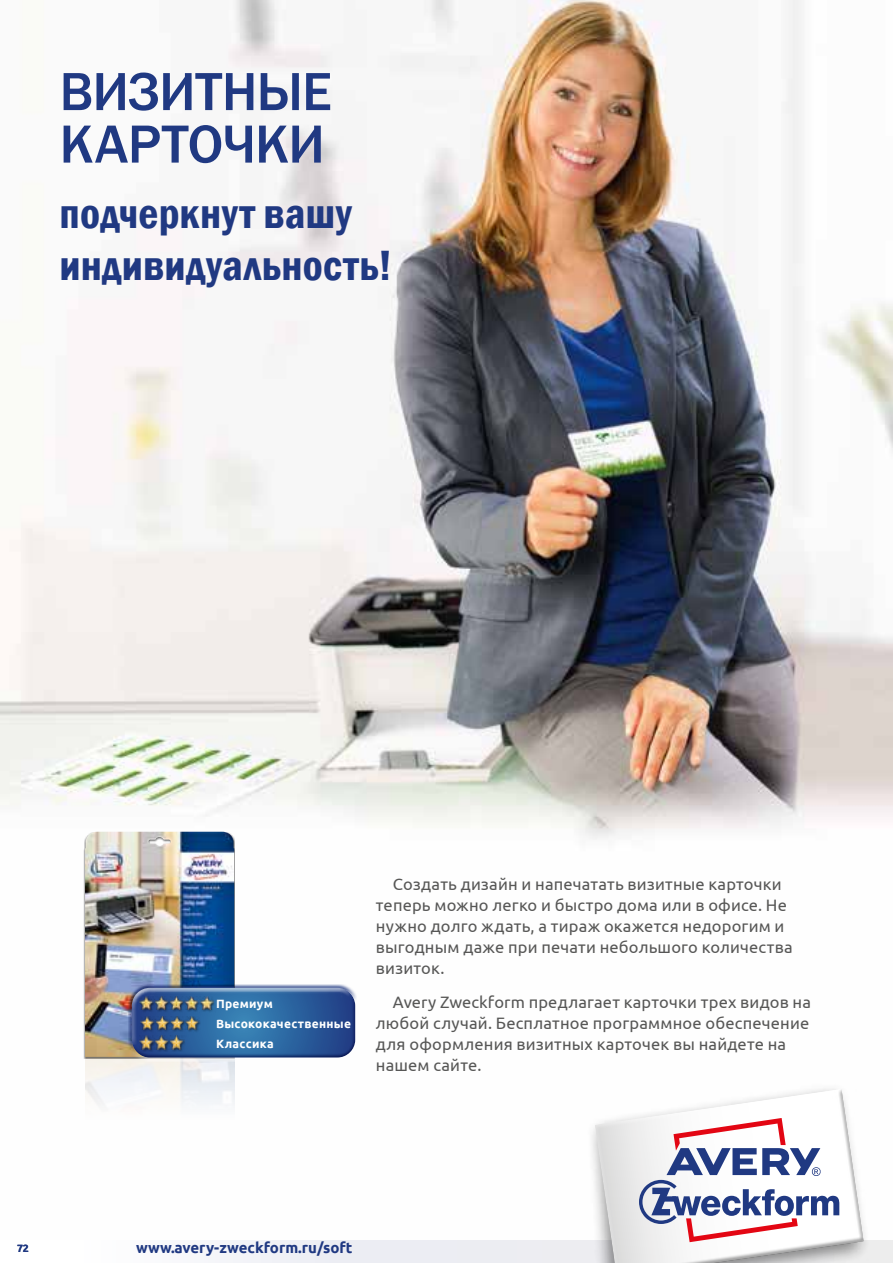
<style>
.page{position:relative;width:893px;height:1263px;background:#fff}
.page>*{position:absolute;margin:0;border:0;box-sizing:border-box;transform-origin:0 0}
.t1{font:500 55.5px/52.5px "Franklin Gothic";letter-spacing:-.015em;color:#203982}
.t2{font:600 condensed 43.5px/52.5px "Franklin Gothic";letter-spacing:.005em;color:#203982}
.t3{font:16.5px/21px "Ubuntu";letter-spacing:.01em;color:#575756}
.t4{font:700 15px "Ubuntu";color:#203982}
.t5{font:700 12px/19.8px "Ubuntu";letter-spacing:.025em;color:#fff}
.t6{font:700 10.5px "Ubuntu";color:#203982}
</style>
<div class="page">
<div style="left:234px;top:1240px;width:659px;height:23px;background:#ecedf3"></div>
<img style="left:0;top:0;width:893px;height:1105px">
<img style="left:85px;top:832px;width:149px;height:431px">
<div style="left:127px;top:983px;width:229px;height:67px;background:#fff;opacity:.75"></div>
<div style="left:131px;top:993px;width:229px;height:69px;background:#203982;opacity:.75"></div>
<div style="left:139px;top:996px;width:77px;height:17px;background:#000;opacity:.5"></div>
<img style="left:140px;top:996px;width:73px;height:14px">
<div style="left:139px;top:1035px;width:48px;height:17px;background:#000;opacity:.5"></div>
<img style="left:140px;top:1036px;width:44px;height:13px">
<div style="left:139px;top:1016px;width:62px;height:16px;background:#000;opacity:.5"></div>
<img style="left:140px;top:1016px;width:59px;height:13px">
<div style="left:586px;top:1082px;width:285px;height:181px;background:#000;opacity:.45"></div>
<svg style="left:593px;top:1087px;width:271px;height:176px"></svg>
<svg style="left:605px;top:1089px;width:259px;height:174px"></svg>
<h1 class="t1" style="left:60px;top:66px;width:274px">ВИЗИТНЫЕ<br>КАРТОЧКИ</h1>
<h2 class="t2" style="left:60px;top:186px;width:335px">подчеркнут вашу индивидуальность!</h2>
<p class="t6" style="left:17px;top:1242px;width:13px">72</p>
<p class="t5" style="left:216px;top:994px;width:137px">Премиум<br>Высококачественные<br>Классика</p>
<p class="t3" style="left:376px;top:873px;width:418px;text-indent:17px">Создать дизайн и напечатать визитные карточки теперь можно легко и быстро дома или в офисе. Не нужно долго ждать, а тираж окажется недорогим и выгодным даже при печати небольшого количества визиток.</p>
<p class="t3" style="left:376px;top:991px;width:437px;text-indent:17px">Avery Zweckform предлагает карточки трех видов на любой случай. Бесплатное программное обеспечение для оформления визитных карточек вы найдете на нашем сайте.</p>
<p class="t4" style="left:136px;top:1239px;width:218px">www.avery-zweckform.ru/soft</p>
</div>
